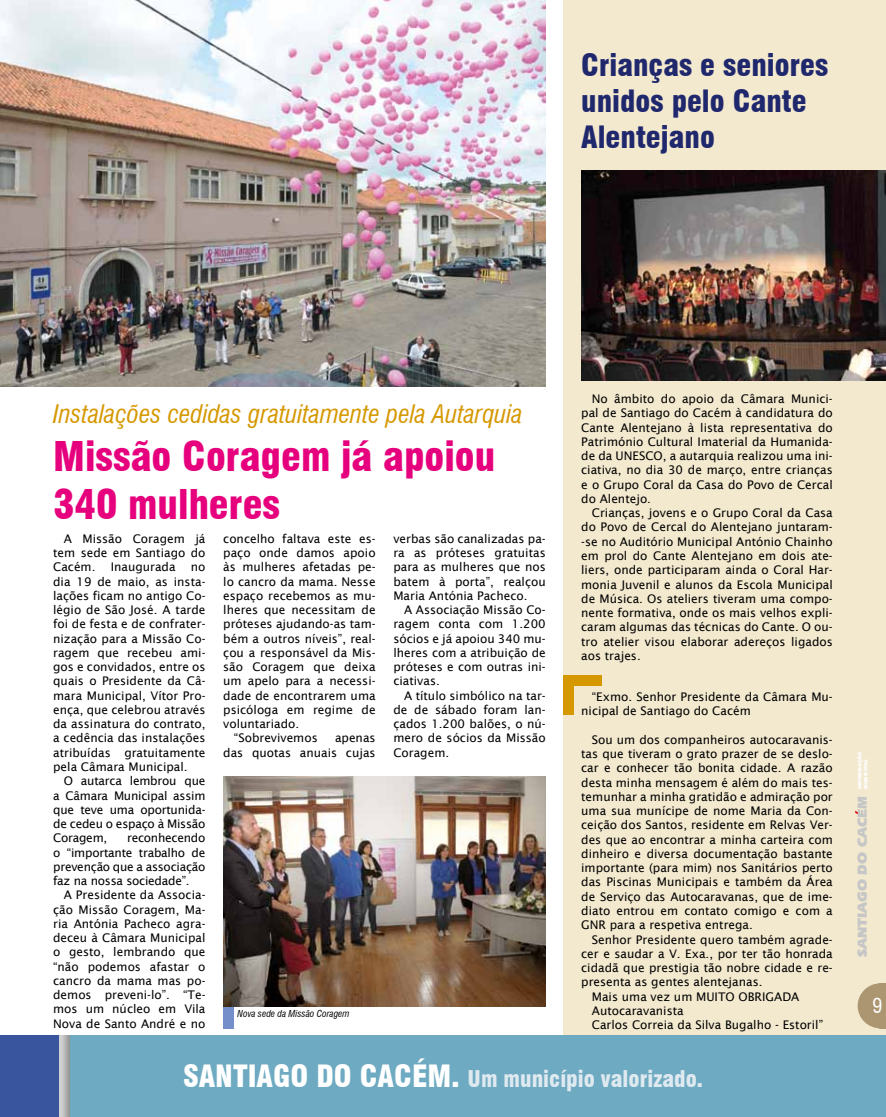
<style>
.page{position:relative;width:886px;height:1117px;background:#fff}
.page>*{position:absolute;margin:0;border:0;box-sizing:border-box;transform-origin:0 0}
.t1{font:900 condensed 40px/48px "Swiss 721 BT";color:#e6007d}
.t2{font:900 condensed 30px/36px "Swiss 721 BT";color:#20286d}
.t3{font:italic condensed 25px "Swiss 721 BT";color:#d69800}
.t4{font:900 condensed 22.5px "Swiss 721 BT";color:#dfe9f0}
.t5{font:condensed 20px "Swiss 721 BT";color:#fff}
.t6{font:900 13.75px "Eras IT Cby BT";color:#c6c6c6}
.t7{font:11.88px/14.2px "Lucida Sans";color:#000;text-align:justify}
.t8{font:italic condensed 9.38px "Swiss 721 BT";color:#000}
.t9{font:900 5px/6px "Eras IT Cby BT";color:#fff}
.s1{font-size:30px;color:#fff}
</style>
<div class="page">
<div style="left:563px;top:0;width:323px;height:1116px;background:#f3e9cf"></div>
<svg style="left:857px;top:983px;width:22px;height:45px"></svg>
<div style="left:879px;top:983px;width:7px;height:45px;background:#ab9671"></div>
<div style="left:0;top:1035px;width:71px;height:81px;background:#39559d"></div>
<svg style="left:59px;top:1035px;width:12px;height:81px"></svg>
<div style="left:71px;top:1035px;width:815px;height:81px;background:#6eaac1"></div>
<div style="left:223px;top:1006px;width:11px;height:22px;background:#748fc9"></div>
<img style="left:0;top:0;width:546px;height:386px">
<img style="left:581px;top:170px;width:305px;height:210px">
<div style="left:563px;top:675px;width:39px;height:11px;background:#d69800"></div>
<div style="left:564px;top:675px;width:10px;height:39px;background:#d69800"></div>
<img style="left:223px;top:776px;width:323px;height:230px">
<h2 class="t2" style="left:581px;top:47px;width:248px">Crianças e seniores unidos pelo Cante<br>Alentejano</h2>
<h3 class="t3" style="left:53px;top:399px;width:471px">Instalações cedidas gratuitamente pela Autarquia</h3>
<h1 class="t1" style="left:53px;top:432px;width:444px">Missão Coragem já apoiou<br>340 mulheres</h1>
<p class="t7" style="left:53px;top:531px;width:154px;text-indent:11px">A Missão Coragem já tem sede em Santiago do Cacém.</p>
<p class="t7" style="left:223px;top:531px;width:154px">concelho faltava este es-</p>
<p class="t7" style="left:223px;top:545px;width:154px">paço onde damos apoio</p>
<p class="t7" style="left:223px;top:560px;width:154px">às mulheres afetadas pe-</p>
<p class="t7" style="left:223px;top:574px;width:154px">lo cancro da mama. Nesse</p>
<p class="t7" style="left:223px;top:588px;width:154px">espaço recebemos as mu-</p>
<p class="t7" style="left:223px;top:602px;width:154px">lheres que necessitam de</p>
<p class="t7" style="left:223px;top:617px;width:154px">próteses ajudando-as tam-</p>
<p class="t7" style="left:223px;top:631px;width:154px">bém a outros níveis”, real-</p>
<p class="t7" style="left:223px;top:645px;width:154px">çou a responsável da Mis-</p>
<p class="t7" style="left:223px;top:659px;width:154px">são Coragem que deixa</p>
<p class="t7" style="left:223px;top:674px;width:154px">um apelo para a necessi-</p>
<p class="t7" style="left:223px;top:688px;width:154px">dade de encontrarem uma</p>
<p class="t7" style="left:223px;top:702px;width:154px">psicóloga em regime de</p>
<p class="t7" style="left:223px;top:716px;width:77px">voluntariado.</p>
<p class="t7" style="left:234px;top:731px;width:85px">“Sobrevivemos</p>
<p class="t7" style="left:393px;top:531px;width:154px">verbas são canalizadas pa&shy;ra as próteses gratuitas para as mulheres que nos batem à porta”, realçou Maria Antónia Pacheco.</p>
<p class="t7" style="left:393px;top:602px;width:154px;text-indent:11px">A Associação Missão Co&shy;ragem conta com 1.200 sócios e já apoiou 340 mu&shy;lheres com a atribuição de próteses e com outras ini&shy;ciativas.</p>
<p class="t7" style="left:393px;top:688px;width:154px;text-indent:11px">A título simbólico na tar&shy;de de sábado foram lan&shy;çados 1.200 balões, o nú&shy;mero de sócios da Missão Coragem.</p>
<p class="t7" style="left:111px;top:560px;width:66px">Inaugurada</p>
<p class="t7" style="left:53px;top:560px;width:154px;text-indent:138px">no dia 19 de maio, as insta&shy;lações ficam no antigo Co&shy;légio de São José. A tarde foi de festa e de confrater&shy;nização para a Missão Co&shy;ragem que recebeu ami&shy;gos e convidados, entre os quais o Presidente da Câ&shy;mara Municipal, Vítor Pro&shy;ença, que celebrou através da assinatura do contrato, a cedência das instalações atribuídas gratuitamente pela Câmara Municipal.</p>
<p class="t7" style="left:53px;top:773px;width:154px;text-indent:11px">O autarca lembrou que a Câmara Municipal assim que teve uma oportunida&shy;de cedeu o espaço à Missão Coragem,</p>
<p class="t7" style="left:223px;top:731px;width:154px;text-align:right">apenas<br>das quotas anuais cujas</p>
<p class="t7" style="left:53px;top:830px;width:154px;text-indent:74px">reconhecendo o “importante trabalho de prevenção que a associação faz na nossa sociedade”.</p>
<p class="t7" style="left:53px;top:887px;width:154px;text-indent:11px">A Presidente da Associa&shy;ção Missão Coragem, Ma&shy;ria Antónia Pacheco agra&shy;deceu à Câmara Municipal o gesto, lembrando que “não podemos afastar o cancro da mama mas po&shy;demos preveni-lo”. “Te&shy;mos um núcleo em Vila Nova de Santo André e no</p>
<p class="t8" style="left:238px;top:1007px;width:113px">Nova sede da Missão Coragem</p>
<p class="t7" style="left:581px;top:391px;width:253px;text-indent:11px">No âmbito do apoio da Câmara Munici&shy;pal de Santiago do Cacém à candidatura do Cante Alentejano à lista representativa do Património Cultural Imaterial da Humanida&shy;de da UNESCO, a autarquia realizou uma ini&shy;ciativa, no dia 30 de março, entre crianças e o Grupo Coral da Casa do Povo de Cercal do Alentejo.</p>
<p class="t7" style="left:581px;top:505px;width:253px;text-indent:11px">Crianças, jovens e o Grupo Coral da Casa do Povo de Cercal do Alentejano juntaram--se no Auditório Municipal António Chainho em prol do Cante Alentejano em dois ate&shy;liers, onde participaram ainda o Coral Har&shy;monia Juvenil e alunos da Escola Municipal de Música. Os ateliers tiveram uma compo&shy;nente formativa, onde os mais velhos expli&shy;caram algumas das técnicas do Cante. O ou&shy;tro atelier visou elaborar adereços ligados aos trajes.</p>
<p class="t7" style="left:581px;top:689px;width:253px;text-indent:11px">“Exmo. Senhor Presidente da Câmara Mu&shy;nicipal de Santiago do Cacém</p>
<p class="t7" style="left:581px;top:732px;width:253px;text-indent:11px">Sou um dos companheiros autocaravanis&shy;tas que tiveram o grato prazer de se deslo&shy;car e conhecer tão bonita cidade. A razão desta minha mensagem é além do mais tes&shy;temunhar a minha gratidão e admiração por uma sua munícipe de nome Maria da Con&shy;ceição dos Santos, residente em Relvas Ver&shy;des que ao encontrar a minha carteira com dinheiro e diversa documentação bastante importante (para mim) nos Sanitários perto das Piscinas Municipais e também da Área de Serviço das Autocaravanas, que de ime&shy;diato entrou em contato comigo e com a GNR para a respetiva entrega.</p>
<p class="t7" style="left:592px;top:931px;width:242px">Senhor Presidente quero também agrade-</p>
<p class="t7" style="left:581px;top:946px;width:253px">cer e saudar a V. Exa., por ter tão honrada</p>
<p class="t7" style="left:581px;top:960px;width:253px">cidadã que prestigia tão nobre cidade e re-</p>
<p class="t7" style="left:581px;top:974px;width:183px">presenta as gentes alentejanas.</p>
<p class="t7" style="left:592px;top:988px;width:209px">Mais uma vez um MUITO OBRIGADA</p>
<p class="t7" style="left:592px;top:1003px;width:93px">Autocaravanista</p>
<p class="t7" style="left:592px;top:1017px;width:233px">Carlos Correia da Silva Bugalho - Estoril”</p>
<h3 class="t4" style="left:183px;top:1064px;width:521px"><span class="s1">SANTIAGO DO CACÉM.</span> Um município valorizado.</h3>
<p class="t9" style="left:857px;top:788px;width:39px;rotate:-90deg">INFORMAÇÃO<br>MUNICIPAL</p>
<p class="t6" style="left:854px;top:957px;width:163px;rotate:-90deg">SANTIAGO DO CACEM</p>
<h3 class="t5" style="left:872px;top:993px;width:11px">9</h3>
</div>
